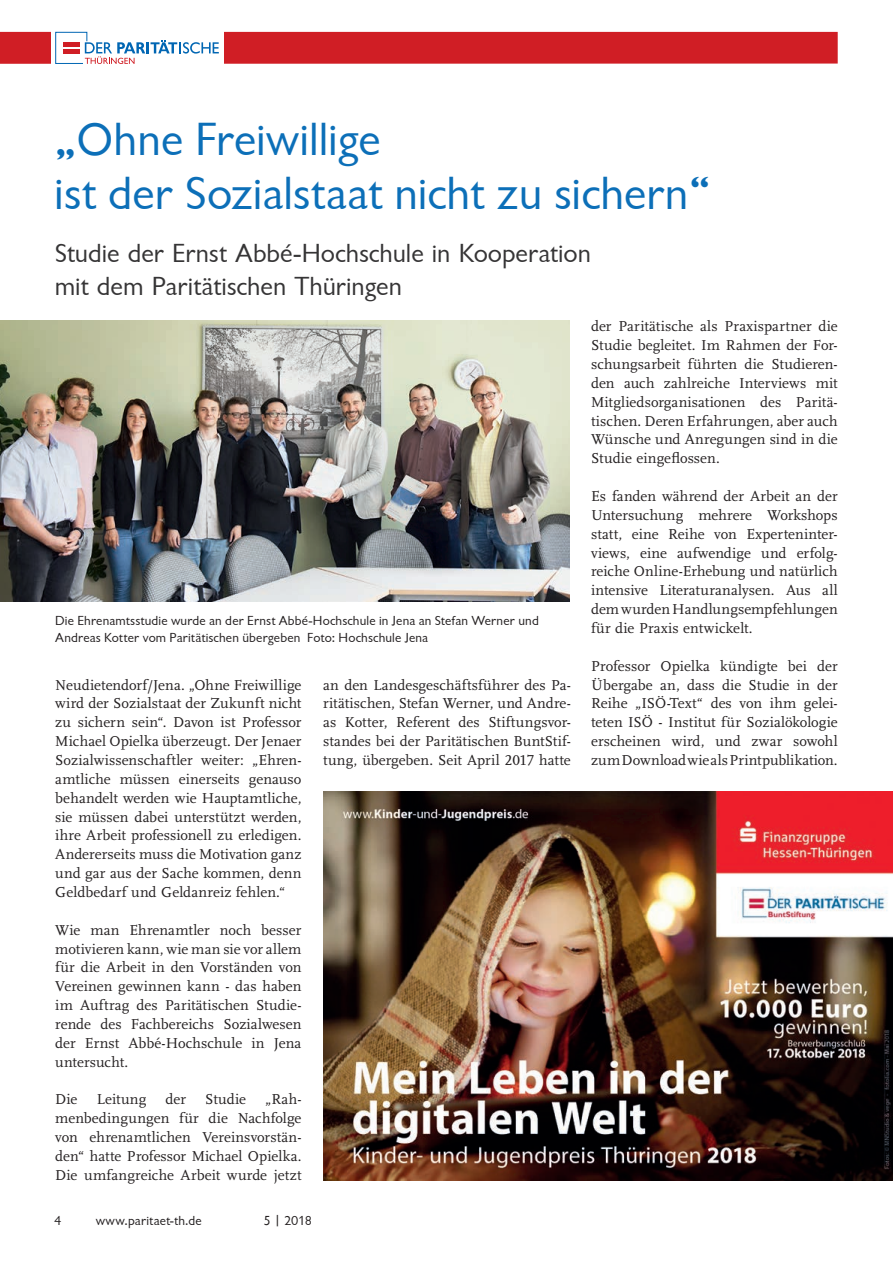
<style>
.page{position:relative;width:893px;height:1263px;background:#fff}
.page>*{position:absolute;margin:0;border:0;box-sizing:border-box;transform-origin:0 0}
.Antwort{font:48px "Chantilly";color:#0c6fb8}
.Copy{font:27px "Chantilly";color:#363536}
.Copy-2{font:15px/18.9px "Scala LF";letter-spacing:.005em;color:#231f20;text-align:justify}
.BU{font:13.5px/16.5px "Chantilly";letter-spacing:.01em;color:#231f20}
</style>
<div class="page">
<div style="left:0;top:32px;width:838px;height:32px;background:#d01e25"></div>
<div style="left:51px;top:29px;width:172px;height:37px;background:#fff"></div>
<svg style="left:55px;top:32px;width:164px;height:32px"></svg>
<img style="left:0;top:320px;width:570px;height:282px">
<img style="left:323px;top:791px;width:570px;height:389px">
<p class="Antwort" style="left:54px;top:113px;width:328px">„Ohne Freiwillige</p>
<p class="Antwort" style="left:54px;top:167px;width:659px">ist der Sozialstaat nicht zu sichern“</p>
<p class="Copy" style="left:55px;top:238px;width:538px">Studie der Ernst Abbé-Hochschule in Kooperation</p>
<p class="Copy" style="left:55px;top:271px;width:349px">mit dem Paritätischen Thüringen</p>
<p class="BU" style="left:55px;top:613px;width:485px">Die Ehrenamtsstudie wurde an der Ernst Abbé-Hochschule in Jena an Stefan Werner und<br>Andreas Kotter vom Paritätischen übergeben Foto: Hochschule Jena</p>
<p class="Copy-2" style="left:55px;top:675px;width:248px">Neudietendorf/Jena. „Ohne Freiwillige wird der Sozialstaat der Zukunft nicht zu sichern sein“. Davon ist Professor Michael Opielka überzeugt. Der Jenaer Sozialwissenschaftler weiter: „Ehren&shy;amtliche müssen einerseits genauso behandelt werden wie Hauptamtliche, sie müssen dabei unterstützt werden, ihre Arbeit professionell zu erledigen.<br>Andererseits muss die Motivation ganz und gar aus der Sache kommen, denn Geldbedarf und Geldanreiz fehlen.“</p>
<p class="Copy-2" style="left:55px;top:921px;width:248px">Wie man Ehrenamtler noch besser motivieren kann, wie man sie vor allem für die Arbeit in den Vorständen von Vereinen gewinnen kann - das haben im Auftrag des Paritätischen Studie&shy;rende des Fachbereichs Sozialwesen der Ernst Abbé-Hochschule in Jena untersucht.</p>
<p class="Copy-2" style="left:55px;top:1090px;width:24px">Die</p>
<p class="Copy-2" style="left:97px;top:1090px;width:51px">Leitung</p>
<p class="Copy-2" style="left:165px;top:1090px;width:22px">der</p>
<p class="Copy-2" style="left:205px;top:1090px;width:42px">Studie</p>
<p class="Copy-2" style="left:323px;top:675px;width:249px">an den Landesgeschäftsführer des Pa&shy;ritätischen, Stefan Werner, und Andre&shy;as Kotter, Referent des Stiftungsvor&shy;standes bei der Paritätischen BuntStif&shy;tung, übergeben. Seit April 2017 hatte</p>
<p class="Copy-2" style="left:55px;top:1090px;width:248px;text-indent:210px">„Rah&shy;menbedingungen für die Nachfolge von ehrenamtlichen Vereinsvorstän&shy;den“ hatte Professor Michael Opielka.<br>Die umfangreiche Arbeit wurde jetzt</p>
<p class="BU" style="left:54px;top:1212px;width:9px">4</p>
<p class="BU" style="left:96px;top:1212px;width:108px">www.paritaet-th.de</p>
<p class="BU" style="left:264px;top:1212px;width:50px">5 | 2018</p>
<p class="Copy-2" style="left:591px;top:317px;width:248px">der Paritätische als Praxispartner die Studie begleitet. Im Rahmen der For&shy;schungsarbeit führten die Studieren&shy;den auch zahlreiche Interviews mit Mitgliedsorganisationen des Paritä&shy;tischen. Deren Erfahrungen, aber auch Wünsche und Anregungen sind in die Studie eingeflossen.</p>
<p class="Copy-2" style="left:591px;top:487px;width:248px">Es fanden während der Arbeit an der Untersuchung mehrere Workshops statt, eine Reihe von Experteninter&shy;views, eine aufwendige und erfolg&shy;reiche Online-Erhebung und natürlich intensive Literaturanalysen. Aus all dem wurden Handlungsempfehlungen für die Praxis entwickelt.</p>
<p class="Copy-2" style="left:591px;top:657px;width:248px">Professor Opielka kündigte bei der Übergabe an, dass die Studie in der Reihe „ISÖ-Text“ des von ihm gelei&shy;teten ISÖ - Institut für Sozialökologie erscheinen wird, und zwar sowohl zum Download wie als Printpublikation.</p>
</div>
